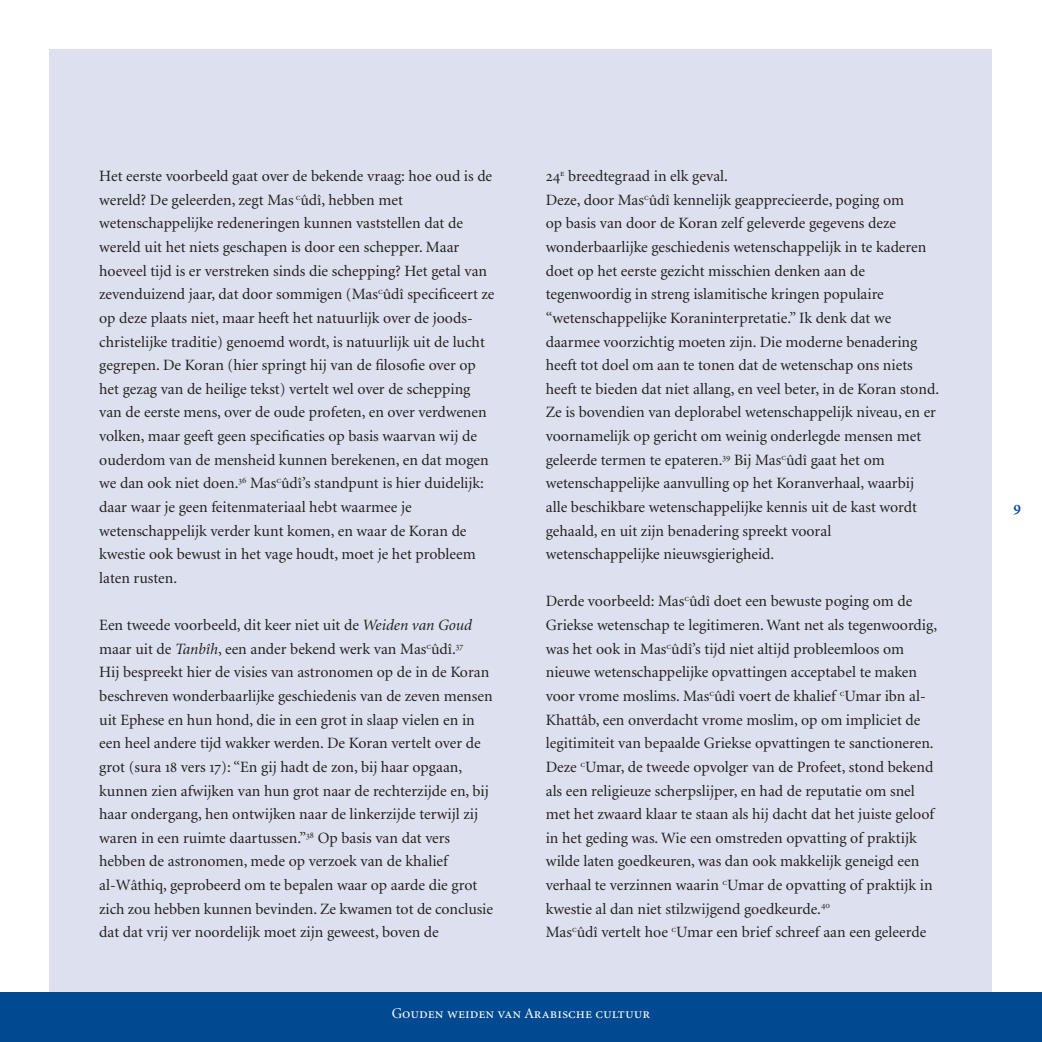
<style>
.page{position:relative;width:1042px;height:1042px;background:#fff}
.page>*{position:absolute;margin:0;border:0;box-sizing:border-box;transform-origin:0 0}
.t1{font:15.75px/23.6px "Minion";color:#231f20}
.t2{font:15.75px "Minion Semibold SC";color:#014990}
.t3{font:14.88px "Minion Regular SC";color:#fff}
.s1{font-style:italic}
.s2{font-family:"Minion Regular SC"}
</style>
<div class="page">
<div style="left:50px;top:50px;width:942px;height:992px;background:#dde1ef"></div>
<div style="left:0;top:992px;width:1042px;height:50px;background:#014990"></div>
<p class="t1" style="left:99px;top:165px;width:397px">Het eerste voorbeeld gaat over de bekende vraag: hoe oud is de wereld? De geleerden, zegt Mas <sup>c</sup>ûdî, hebben met wetenschappelijke redeneringen kunnen vaststellen dat de wereld uit het niets geschapen is door een schepper. Maar hoeveel tijd is er verstreken sinds die schepping? Het getal van zevenduizend jaar, dat door sommigen (Mas<sup>c</sup>ûdî specificeert ze op deze plaats niet, maar heeft het natuurlijk over de joods&shy;christelijke traditie) genoemd wordt, is natuurlijk uit de lucht gegrepen. De Koran (hier springt hij van de filosofie over op het gezag van de heilige tekst) vertelt wel over de schepping van de eerste mens, over de oude profeten, en over verdwenen volken, maar geeft geen specificaties op basis waarvan wij de ouderdom van de mensheid kunnen berekenen, en dat mogen we dan ook niet doen.<sup>36</sup> Mas<sup>c</sup>ûdî’s standpunt is hier duidelijk: daar waar je geen feitenmateriaal hebt waarmee je wetenschappelijk verder kunt komen, en waar de Koran de kwestie ook bewust in het vage houdt, moet je het probleem laten rusten.</p>
<p class="t1" style="left:99px;top:614px;width:395px">Een tweede voorbeeld, dit keer niet uit de <span class="s1">Weiden van Goud </span>maar uit de <span class="s1">Tanbîh</span>, een ander bekend werk van Mas<sup>c</sup>ûdî.<sup>37<br></sup>Hij bespreekt hier de visies van astronomen op de in de Koran beschreven wonderbaarlijke geschiedenis van de zeven mensen uit Ephese en hun hond, die in een grot in slaap vielen en in een heel andere tijd wakker werden. De Koran vertelt over de grot (sura <span class="s2">18</span> vers <span class="s2">17</span>): “En gij hadt de zon, bij haar opgaan, kunnen zien afwijken van hun grot naar de rechterzijde en, bij haar ondergang, hen ontwijken naar de linkerzijde terwijl zij waren in een ruimte daartussen.”<sup>38</sup> Op basis van dat vers hebben de astronomen, mede op verzoek van de khalief al-Wâthiq, geprobeerd om te bepalen waar op aarde die grot zich zou hebben kunnen bevinden. Ze kwamen tot de conclusie dat dat vrij ver noordelijk moet zijn geweest, boven de</p>
<p class="t1" style="left:546px;top:165px;width:395px"><span class="s2">24</span><sup>e</sup> breedtegraad in elk geval.<br>Deze, door Mas<sup>c</sup>ûdî kennelijk geapprecieerde, poging om<br>op basis van door de Koran zelf geleverde gegevens deze wonderbaarlijke geschiedenis wetenschappelijk in te kaderen doet op het eerste gezicht misschien denken aan de tegenwoordig in streng islamitische kringen populaire “wetenschappelijke Koraninterpretatie.” Ik denk dat we daarmee voorzichtig moeten zijn. Die moderne benadering heeft tot doel om aan te tonen dat de wetenschap ons niets heeft te bieden dat niet allang, en veel beter, in de Koran stond.<br>Ze is bovendien van deplorabel wetenschappelijk niveau, en er voornamelijk op gericht om weinig onderlegde mensen met geleerde termen te epateren.<sup>39</sup> Bij Mas<sup>c</sup>ûdî gaat het om wetenschappelijke aanvulling op het Koranverhaal, waarbij alle beschikbare wetenschappelijke kennis uit de kast wordt gehaald, en uit zijn benadering spreekt vooral wetenschappelijke nieuwsgierigheid.</p>
<p class="t1" style="left:546px;top:590px;width:393px">Derde voorbeeld: Mas<sup>c</sup>ûdî doet een bewuste poging om de Griekse wetenschap te legitimeren. Want net als tegenwoordig, was het ook in Mas<sup>c</sup>ûdî’s tijd niet altijd probleemloos om nieuwe wetenschappelijke opvattingen acceptabel te maken voor vrome moslims. Mas<sup>c</sup>ûdî voert de khalief <sup>c</sup>Umar ibn al-Khattâb, een onverdacht vrome moslim, op om impliciet de legitimiteit van bepaalde Griekse opvattingen te sanctioneren.<br>Deze <sup>c</sup>Umar, de tweede opvolger van de Profeet, stond bekend als een religieuze scherpslijper, en had de reputatie om snel met het zwaard klaar te staan als hij dacht dat het juiste geloof in het geding was. Wie een omstreden opvatting of praktijk wilde laten goedkeuren, was dan ook makkelijk geneigd een verhaal te verzinnen waarin <sup>c</sup>Umar de opvatting of praktijk in kwestie al dan niet stilzwijgend goedkeurde.<sup>40<br></sup>Mas<sup>c</sup>ûdî vertelt hoe <sup>c</sup>Umar een brief schreef aan een geleerde</p>
<p class="t3" style="left:392px;top:1006px;width:260px">Gouden weiden van Arabische cultuur</p>
<p class="t2" style="left:1013px;top:499px;width:9px">9</p>
</div>
